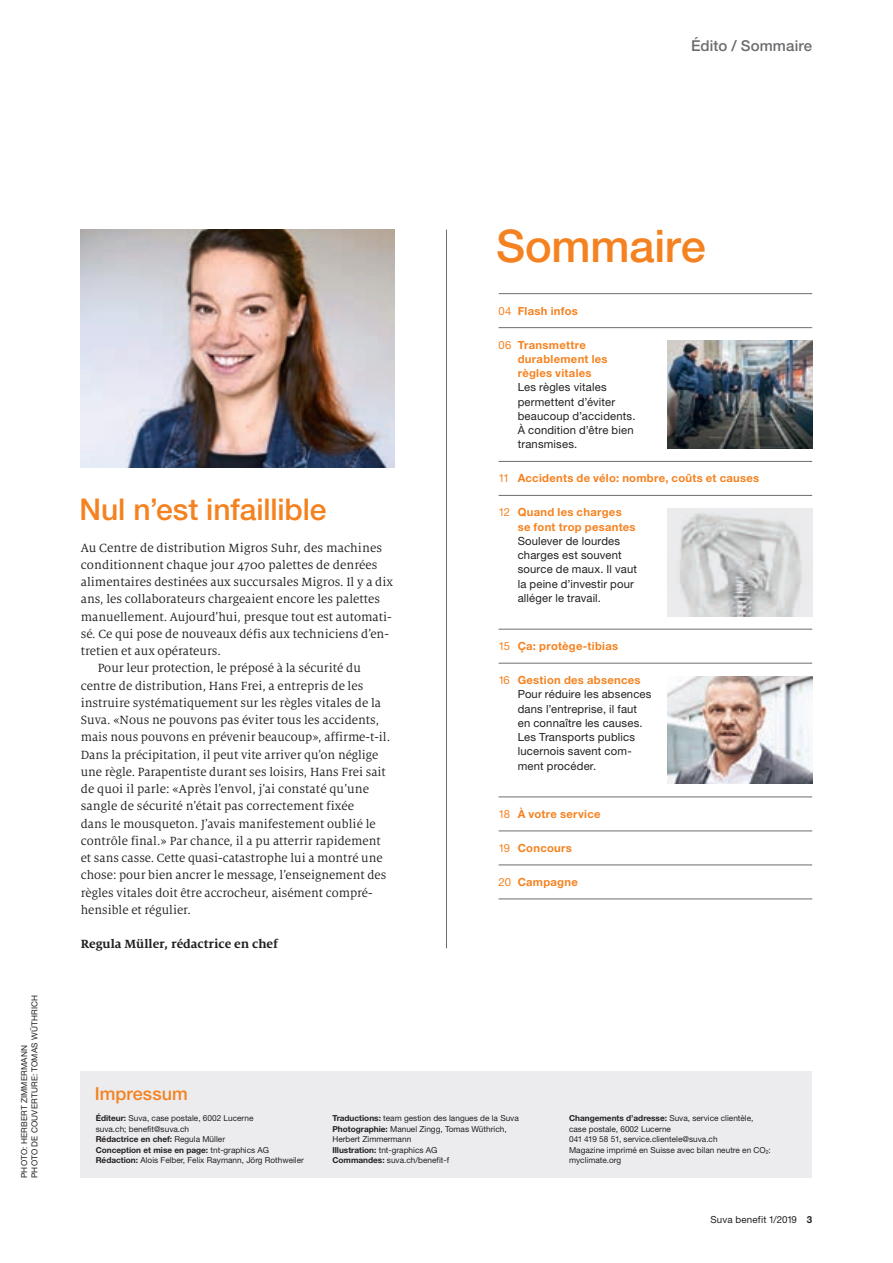
<style>
.page{position:relative;width:893px;height:1263px;background:#fff}
.page>*{position:absolute;margin:0;border:0;box-sizing:border-box;transform-origin:0 0}
.box_titel_gross{font:500 45px "Helvetica Neue LT Std";letter-spacing:-.005em;color:#f58220}
.box_titel_gross-2{font:500 30px "Helvetica Neue LT Std";letter-spacing:-.005em;color:#f58220}
.box_titel_klein{font:500 18px "Helvetica Neue LT Std";color:#f58220}
.oberzeile{font:500 15px "Helvetica Neue LT Std";letter-spacing:.005em;color:#6c6d70}
.lauftext_linksbündig{font:13.2px/17.2px "Milo Serif Pro";color:#231f20}
.lauftext_linksbündig-2{font:700 13.2px "Milo Serif Pro";color:#231f20}
.inhalt{font:11.25px/14.2px "Helvetica Neue LT Std";letter-spacing:.015em;color:#231f20}
.legende{font:11.25px/14.2px "Helvetica Neue LT Std";letter-spacing:.015em;color:#231f20}
.inhalt-2{font:700 11.25px "Helvetica Neue LT Std";letter-spacing:.025em;color:#f58220}
.t1{font:9.75px "Helvetica Neue LT Std";letter-spacing:.02em;color:#231f20}
.Boxtext_klein{font:8.25px/10.5px "Helvetica Neue LT Std";color:#231f20}
.Boxtext_klein-2{font:700 8.25px "Helvetica Neue LT Std";color:#231f20}
.byline{font:8.25px "Helvetica Neue LT Std";letter-spacing:.02em;color:#231f20}
.s1{font-weight:400}
.s2{color:#f58220}
.s3{font-weight:700;color:#f58220}
.s4{font-weight:700}
</style>
<div class="page">
<img style="left:81px;top:230px;width:313px;height:238px">
<hr style="left:446px;top:230px;width:1px;height:718px;background:#6c6d70">
<hr style="left:499px;top:495px;width:313px;height:1px;background:#6c6d70">
<hr style="left:499px;top:629px;width:313px;height:1px;background:#6c6d70">
<hr style="left:499px;top:797px;width:313px;height:1px;background:#6c6d70">
<hr style="left:499px;top:831px;width:313px;height:1px;background:#6c6d70">
<hr style="left:499px;top:865px;width:313px;height:1px;background:#6c6d70">
<hr style="left:499px;top:327px;width:313px;height:1px;background:#6c6d70">
<hr style="left:499px;top:461px;width:313px;height:1px;background:#6c6d70">
<hr style="left:499px;top:663px;width:313px;height:1px;background:#6c6d70">
<hr style="left:499px;top:899px;width:313px;height:1px;background:#6c6d70">
<hr style="left:499px;top:293px;width:313px;height:1px;background:#6c6d70">
<img style="left:668px;top:341px;width:144px;height:107px">
<img style="left:668px;top:508px;width:144px;height:108px">
<img style="left:668px;top:676px;width:144px;height:108px">
<div style="left:81px;top:1071px;width:731px;height:107px;background:#ececee"></div>
<p class="oberzeile" style="left:691px;top:37px;width:123px">Édito / Sommaire</p>
<p class="byline" style="left:30px;top:1178px;width:185px;rotate:-90deg">PHOTO DE COUVERTURE: TOMAS WÜTHRICH</p>
<p class="byline" style="left:19px;top:1178px;width:134px;rotate:-90deg">PHOTO: HERBERT ZIMMERMANN</p>
<p class="box_titel_gross" style="left:496px;top:219px;width:211px">Sommaire</p>
<p class="inhalt-2" style="left:499px;top:304px;width:81px"><span class="s1">04</span> Flash infos</p>
<p class="inhalt" style="left:518px;top:337px;width:119px;text-indent:-19px"><span class="s2">06</span> <span class="s3">Transmettre durablement les règles vitales<br></span>Les règles vitales permettent d’éviter beaucoup d’accidents.<br>À condition d’être bien transmises.</p>
<p class="box_titel_gross-2" style="left:80px;top:492px;width:248px">Nul n’est infaillible</p>
<p class="lauftext_linksbündig" style="left:81px;top:539px;width:314px">Au Centre de distribution Migros Suhr, des machines conditionnent chaque jour 4700 palettes de denrées alimentaires destinées aux succursales Migros. Il y a dix ans, les collaborateurs chargeaient encore les palettes manuellement. Aujourd’hui, presque tout est automati&shy;sé. Ce qui pose de nouveaux défis aux techniciens d’en&shy;tretien et aux opérateurs.</p>
<p class="lauftext_linksbündig" style="left:81px;top:659px;width:311px;text-indent:17px">Pour leur protection, le préposé à la sécurité du centre de distribution, Hans Frei, a entrepris de les instruire systématiquement sur les règles vitales de la Suva. «Nous ne pouvons pas éviter tous les accidents, mais nous pouvons en prévenir beaucoup», affirme-t-il.<br>Dans la précipitation, il peut vite arriver qu’on néglige une règle. Parapentiste durant ses loisirs, Hans Frei sait de quoi il parle: «Après l’envol, j’ai constaté qu’une sangle de sécurité n’était pas correctement fixée<br>dans le mousqueton. J’avais manifestement oublié le contrôle final.» Par chance, il a pu atterrir rapidement et sans casse. Cette quasi-catastrophe lui a montré une chose: pour bien ancrer le message, l’enseignement des règles vitales doit être accrocheur, aisément compré&shy;hensible et régulier.</p>
<p class="lauftext_linksbündig-2" style="left:81px;top:936px;width:199px">Regula Müller, rédactrice en chef</p>
<p class="box_titel_klein" style="left:95px;top:1083px;width:94px">Impressum</p>
<p class="inhalt-2" style="left:499px;top:471px;width:262px"><span class="s1">11</span> Accidents de vélo: nombre, coûts et causes</p>
<p class="inhalt" style="left:518px;top:505px;width:121px;text-indent:-19px"><span class="s2">12</span> <span class="s3">Quand les charges se font trop pesantes<br></span>Soulever de lourdes charges est souvent source de maux. Il vaut la peine d’investir pour alléger le travail.</p>
<p class="inhalt-2" style="left:499px;top:639px;width:121px"><span class="s1">15</span> Ça: protège-tibias</p>
<p class="legende" style="left:518px;top:673px;width:135px;text-indent:-19px"><span class="s2">16</span> <span class="s3">Gestion des absences<br></span>Pour réduire les absences dans l’entreprise, il faut en connaître les causes.<br>Les Transports publics lucernois savent com&shy;ment procéder.</p>
<p class="inhalt-2" style="left:499px;top:807px;width:104px"><span class="s1">18</span> À votre service</p>
<p class="inhalt-2" style="left:499px;top:841px;width:75px"><span class="s1">19</span> Concours</p>
<p class="inhalt-2" style="left:499px;top:875px;width:81px"><span class="s1">20</span> Campagne</p>
<p class="Boxtext_klein" style="left:96px;top:1113px;width:159px"><span class="s4">Éditeur:</span> Suva, case postale, 6002 Lucerne</p>
<p class="Boxtext_klein" style="left:96px;top:1123px;width:95px">suva.ch; benefit@suva.ch</p>
<p class="Boxtext_klein-2" style="left:96px;top:1134px;width:131px">Rédactrice en chef: <span class="s1">Regula Müller</span></p>
<p class="Boxtext_klein-2" style="left:96px;top:1144px;width:175px">Conception et mise en page: <span class="s1">tnt-graphics AG</span></p>
<p class="Boxtext_klein" style="left:96px;top:1155px;width:210px"><span class="s4">Rédaction:</span> Alois Felber, Felix Raymann, Jörg Rothweiler</p>
<p class="Boxtext_klein" style="left:332px;top:1113px;width:188px"><span class="s4">Traductions:</span> team gestion des langues de la Suva</p>
<p class="Boxtext_klein" style="left:332px;top:1123px;width:176px"><span class="s4">Photographie:</span> Manuel Zingg, Tomas Wüthrich,<br>Herbert Zimmermann</p>
<p class="Boxtext_klein" style="left:332px;top:1144px;width:107px"><span class="s4">Illustration:</span> tnt-graphics AG</p>
<p class="Boxtext_klein" style="left:332px;top:1155px;width:118px"><span class="s4">Commandes:</span> suva.ch/benefit-f</p>
<p class="Boxtext_klein" style="left:569px;top:1113px;width:186px"><span class="s4">Changements d’adresse:</span> Suva, service clientèle, case postale, 6002 Lucerne</p>
<p class="Boxtext_klein" style="left:569px;top:1134px;width:150px">041 419 58 51, service.clientele@suva.ch</p>
<p class="Boxtext_klein" style="left:569px;top:1144px;width:203px">Magazine imprimé en Suisse avec bilan neutre en CO :</p>
<p class="Boxtext_klein" style="left:766px;top:1148px;width:4px">²</p>
<p class="Boxtext_klein" style="left:569px;top:1155px;width:54px">myclimate.org</p>
<p class="t1" style="left:710px;top:1213px;width:103px">Suva benefit 1/2019 <span class="s4">3</span></p>
</div>
